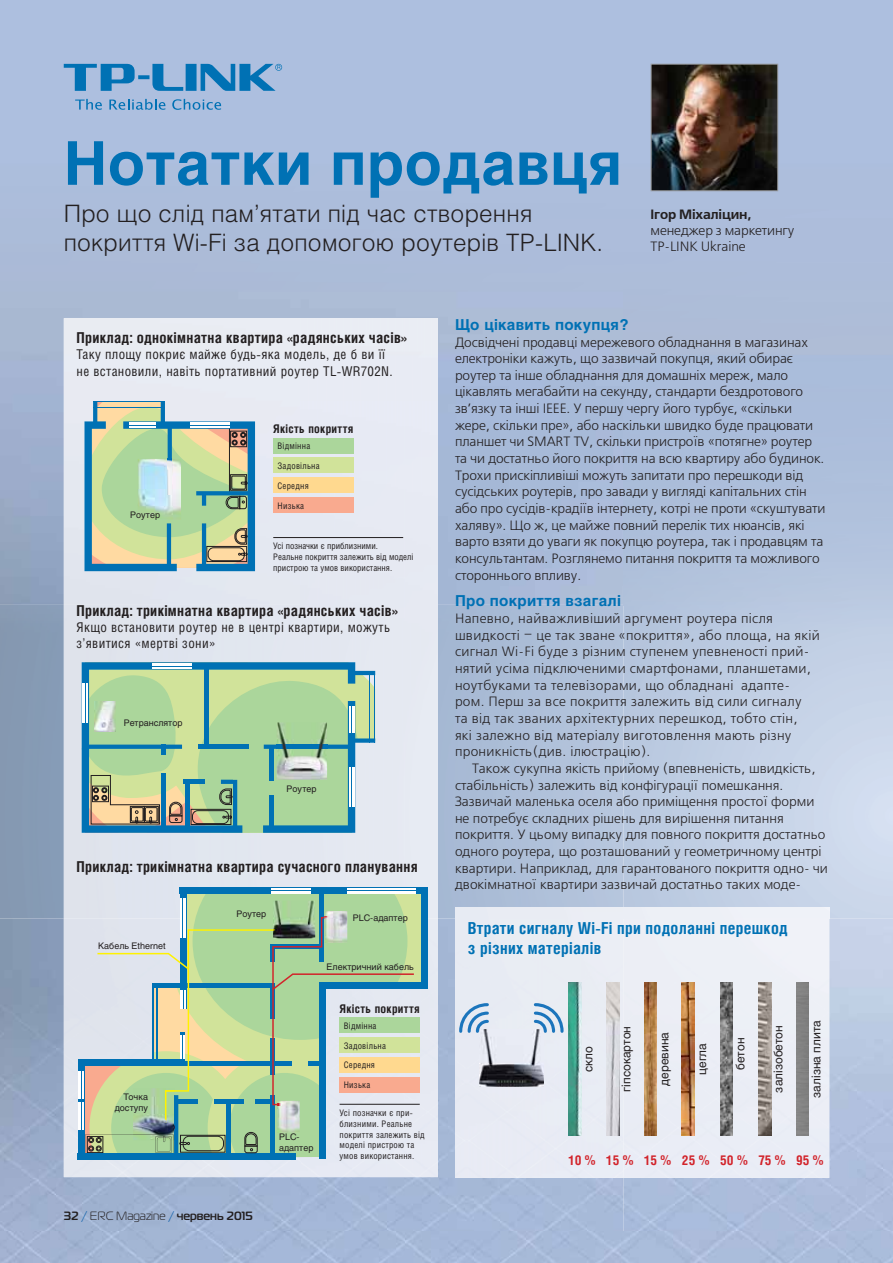
<style>
.page{position:relative;width:893px;height:1263px;background:#fff}
.page>*{position:absolute;margin:0;border:0;box-sizing:border-box;transform-origin:0 0}
.t1{font:700 60px "Helios";letter-spacing:.01em;color:#0071b4}
.t2{font:300 24px/28.8px "Helios";letter-spacing:.01em;color:#231f20}
.t3{font:700 16.5px/19.8px "Helios Cond";letter-spacing:.02em;color:#0071b4}
.t4{font:700 15px "Helios Cond";letter-spacing:.02em;color:#231f20}
.t5{font:700 15px "Helios";letter-spacing:.02em;color:#0071b4}
.t6{font:13.5px/16.6px "Free Set C";color:#231f20}
.t7{font:13.5px/16.6px "Free Set C";letter-spacing:.02em;color:#231f20}
.t8{font:13.5px/16.2px "Helios Cond";letter-spacing:.025em;color:#231f20}
.t9{font:700 13.5px "Helios Cond";color:#d2232a}
.t10{font:700 13.5px "Free Set C";letter-spacing:-.01em;color:#231f20}
.t11{font:12px "Helios";color:#231f20}
.t12{font:700 12px "Helios Cond";letter-spacing:.025em;color:#231f20}
.t13{font:700 12px "Magistral C";color:#231f20}
.t14{font:9px/10.8px "Helios Cond";letter-spacing:.02em;color:#231f20}
.t15{font:9px/10.8px "Helios";color:#231f20}
.t16{font:9px/10.8px "Helios Cond";color:#231f20}
.s1{font-weight:400;color:#005aaa}
.s2{font-weight:400}
</style>
<div class="page">
<img style="left:0;top:0;width:893px;height:1263px">
<svg style="left:75px;top:99px;width:27px;height:11px"></svg>
<svg style="left:109px;top:99px;width:56px;height:11px"></svg>
<svg style="left:172px;top:99px;width:49px;height:11px"></svg>
<svg style="left:64px;top:64px;width:218px;height:27px;background:#5a99ca"></svg>
<img style="left:653px;top:66px;width:123px;height:123px">
<div style="left:651px;top:64px;width:127px;height:127px;border:1px solid #939598"></div>
<div style="left:64px;top:318px;width:374px;height:287px;background:#e8eaf3"></div>
<div style="left:64px;top:918px;width:374px;height:259px;background:#e5e9f2"></div>
<div style="left:455px;top:908px;width:374px;height:270px;background:#eaedf5"></div>
<img style="left:480px;top:1029px;width:63px;height:57px">
<img style="left:568px;top:982px;width:13px;height:153px">
<img style="left:606px;top:982px;width:13px;height:153px">
<img style="left:644px;top:982px;width:13px;height:153px">
<img style="left:682px;top:982px;width:13px;height:153px">
<img style="left:720px;top:982px;width:13px;height:153px">
<img style="left:758px;top:982px;width:13px;height:153px">
<div style="left:796px;top:982px;width:13px;height:153px;background:#828282"></div>
<svg style="left:532px;top:1002px;width:33px;height:32px"></svg>
<svg style="left:458px;top:1002px;width:32px;height:32px"></svg>
<svg style="left:84px;top:401px;width:171px;height:170px;background:#a6c3a5"></svg>
<img style="left:138px;top:459px;width:43px;height:61px">
<img style="left:168px;top:459px;width:4px;height:36px">
<div style="left:83px;top:683px;width:5px;height:39px;background:#fff"></div>
<svg style="left:85px;top:662px;width:290px;height:171px;background:#9dc5a1"></svg>
<img style="left:277px;top:722px;width:50px;height:58px">
<img style="left:277px;top:745px;width:50px;height:4px">
<img style="left:95px;top:702px;width:21px;height:29px">
<svg style="left:415px;top:894px;width:10px;height:178px"></svg>
<div style="left:180px;top:888px;width:248px;height:6px;background:#0071b4"></div>
<div style="left:319px;top:983px;width:109px;height:6px;background:#0071b4"></div>
<div style="left:78px;top:1154px;width:218px;height:6px;background:#0071b4"></div>
<div style="left:319px;top:983px;width:7px;height:176px;background:#0071b4"></div>
<div style="left:78px;top:1059px;width:6px;height:100px;background:#0071b4"></div>
<div style="left:421px;top:889px;width:7px;height:100px;background:#0071b4"></div>
<div style="left:272px;top:888px;width:39px;height:6px;background:#fff"></div>
<hr style="left:271px;top:890px;width:41px;height:1px;background:#0071b4">
<div style="left:347px;top:888px;width:68px;height:6px;background:#fff"></div>
<hr style="left:345px;top:890px;width:72px;height:1px;background:#0071b4">
<div style="left:78px;top:1102px;width:6px;height:28px;background:#fff"></div>
<div style="left:78px;top:1071px;width:6px;height:28px;background:#fff"></div>
<svg style="left:81px;top:891px;width:334px;height:266px;background:#b3ceb4"></svg>
<div style="left:273px;top:438px;width:80px;height:15px;background:#abd69b"></div>
<div style="left:273px;top:458px;width:80px;height:15px;background:#d1e39a"></div>
<div style="left:273px;top:478px;width:80px;height:15px;background:#ffd98f"></div>
<div style="left:273px;top:497px;width:80px;height:16px;background:#f9aa8f"></div>
<hr style="left:273px;top:537px;width:130px;height:1px;background:#231f20">
<div style="left:340px;top:1017px;width:80px;height:16px;background:#abd69b"></div>
<div style="left:340px;top:1037px;width:80px;height:16px;background:#d1e39a"></div>
<div style="left:340px;top:1057px;width:80px;height:16px;background:#ffd98f"></div>
<div style="left:340px;top:1077px;width:80px;height:16px;background:#f9aa8f"></div>
<hr style="left:340px;top:1104px;width:80px;height:1px;background:#231f20">
<h1 class="t1" style="left:64px;top:140px;width:560px">Нотатки продавця</h1>
<h2 class="t2" style="left:64px;top:202px;width:541px">Про що слід пам’ятати під час створення покриття Wi-Fi за допомогою роутерів TP-LINK.</h2>
<p class="t10" style="left:651px;top:209px;width:102px">Ігор Міхаліцин,</p>
<p class="t6" style="left:651px;top:223px;width:145px;line-height:16.2px">менеджер з маркетингу<br>TP-LINK Ukraine</p>
<p class="t4" style="left:77px;top:329px;width:332px">Приклад: однокімнатна квартира «радянських часів»</p>
<p class="t8" style="left:77px;top:348px;width:318px">Таку площу покриє майже будь-яка модель, де б ви її не встановили, навіть портативний роутер TL-WR702N.</p>
<p class="t15" style="left:130px;top:510px;width:31px">Роутер</p>
<p class="t12" style="left:273px;top:422px;width:82px">Якість покриття</p>
<p class="t14" style="left:277px;top:441px;width:34px">Відмінна</p>
<p class="t14" style="left:277px;top:461px;width:44px">Задовільна</p>
<p class="t14" style="left:277px;top:481px;width:33px">Середня</p>
<p class="t14" style="left:277px;top:501px;width:28px">Низька</p>
<p class="t16" style="left:273px;top:542px;width:142px">Усi позначки є приблизними.<br>Реальне покриття залежить вiд моделi пристрою та умов використання.</p>
<p class="t4" style="left:77px;top:601px;width:323px">Приклад: трикімнатна квартира «радянських часів»</p>
<p class="t8" style="left:77px;top:620px;width:315px">Якщо встановити роутер не в центрі квартири, можуть з’явитися «мертві зони»</p>
<p class="t15" style="left:124px;top:719px;width:60px">Ретранслятор</p>
<p class="t15" style="left:287px;top:784px;width:31px">Роутер</p>
<p class="t4" style="left:77px;top:858px;width:343px">Приклад: трикімнатна квартира сучасного планування</p>
<p class="t15" style="left:98px;top:942px;width:69px">Кабель Ethernet</p>
<p class="t15" style="left:115px;top:1092px;width:35px;text-align:right">Точка доступу</p>
<p class="t15" style="left:236px;top:910px;width:31px">Роутер</p>
<p class="t15" style="left:353px;top:914px;width:56px">PLC-адаптер</p>
<p class="t15" style="left:279px;top:1132px;width:36px">PLC&shy;адаптер</p>
<p class="t15" style="left:327px;top:962px;width:89px">Електричний кабель</p>
<p class="t12" style="left:340px;top:1002px;width:82px">Якість покриття</p>
<p class="t14" style="left:344px;top:1021px;width:34px">Відмінна</p>
<p class="t14" style="left:344px;top:1041px;width:44px">Задовільна</p>
<p class="t14" style="left:344px;top:1061px;width:33px">Середня</p>
<p class="t14" style="left:344px;top:1081px;width:28px">Низька</p>
<p class="t14" style="left:340px;top:1108px;width:87px">Усi позначки є при&shy;близними. Реальне покриття залежить вiд моделi пристрою та умов використання.</p>
<p class="t13" style="left:64px;top:1212px;width:191px">32 <span class="s1">/</span> <span class="s2">ERC Magazine</span> <span class="s1">/</span> червень 2015</p>
<p class="t5" style="left:455px;top:319px;width:175px">Що цікавить покупця?</p>
<p class="t6" style="left:455px;top:334px;width:372px">Досвідчені продавці мережевого обладнання в магазинах електроніки кажуть, що зазвичай покупця, який обирає роутер та інше обладнання для домашніх мереж, мало цікавлять мегабайти на секунду, стандарти бездротового зв’язку та інші ІЕЕЕ. У першу чергу його турбує, «скільки жере, скільки пре», або наскільки швидко буде працювати планшет чи SMART TV, скільки пристроїв «потягне» роутер та чи достатньо його покриття на всю квартиру або будинок.<br>Трохи прискіпливіші можуть запитати про перешкоди від сусідських роутерів, про завади у вигляді капітальних стін або про сусідів-крадіїв інтернету, котрі не проти «скуштувати халяву». Що ж, це майже повний перелік тих нюансів, які варто взяти до уваги як покупцю роутера, так і продавцям та консультантам. Розглянемо питання покриття та можливого стороннього впливу.</p>
<p class="t5" style="left:455px;top:595px;width:167px">Про покриття взагалі</p>
<p class="t7" style="left:455px;top:611px;width:366px">Напевно, найважливіший аргумент роутера після швидкості – це так зване «покриття», або площа, на якій сигнал Wi-Fi буде з різним ступенем упевненості прий&shy;нятий усіма підключеними смартфонами, планшетами, ноутбуками та телевізорами, що обладнані адапте&shy;ром. Перш за все покриття залежить від сили сигналу<br>та від так званих архітектурних перешкод, тобто стін,<br>які залежно від матеріалу виготовлення мають різну проникність(див. ілюстрацію).</p>
<p class="t6" style="left:455px;top:761px;width:374px;text-indent:17px">Також сукупна якість прийому (впевненість, швидкість, стабільність) залежить від конфігурації помешкання.<br>Зазвичай маленька оселя або приміщення простої форми не потребує складних рішень для вирішення питання покриття. У цьому випадку для повного покриття достатньо одного роутера, що розташований у геометричному центрі квартири. Наприклад, для гарантованого покриття одно- чи двокімнатної квартири зазвичай достатньо таких моде-</p>
<p class="t3" style="left:468px;top:918px;width:321px">Втрати сигналу Wi-Fi при подоланні перешкод з різних матеріалів</p>
<p class="t11" style="left:584px;top:1072px;width:27px;rotate:-90deg">скло</p>
<p class="t11" style="left:621px;top:1092px;width:67px;rotate:-90deg">гіпсокартон</p>
<p class="t11" style="left:659px;top:1086px;width:55px;rotate:-90deg">деревина</p>
<p class="t11" style="left:697px;top:1075px;width:33px;rotate:-90deg">цегла</p>
<p class="t11" style="left:735px;top:1070px;width:34px;rotate:-90deg">бетон</p>
<p class="t11" style="left:774px;top:1093px;width:69px;rotate:-90deg">залізобетон</p>
<p class="t11" style="left:811px;top:1098px;width:79px;rotate:-90deg">залізна плита</p>
<p class="t9" style="left:568px;top:1152px;width:29px">10 %</p>
<p class="t9" style="left:606px;top:1152px;width:219px">15 % 15 % 25 % 50 % 75 % 95 %</p>
</div>
